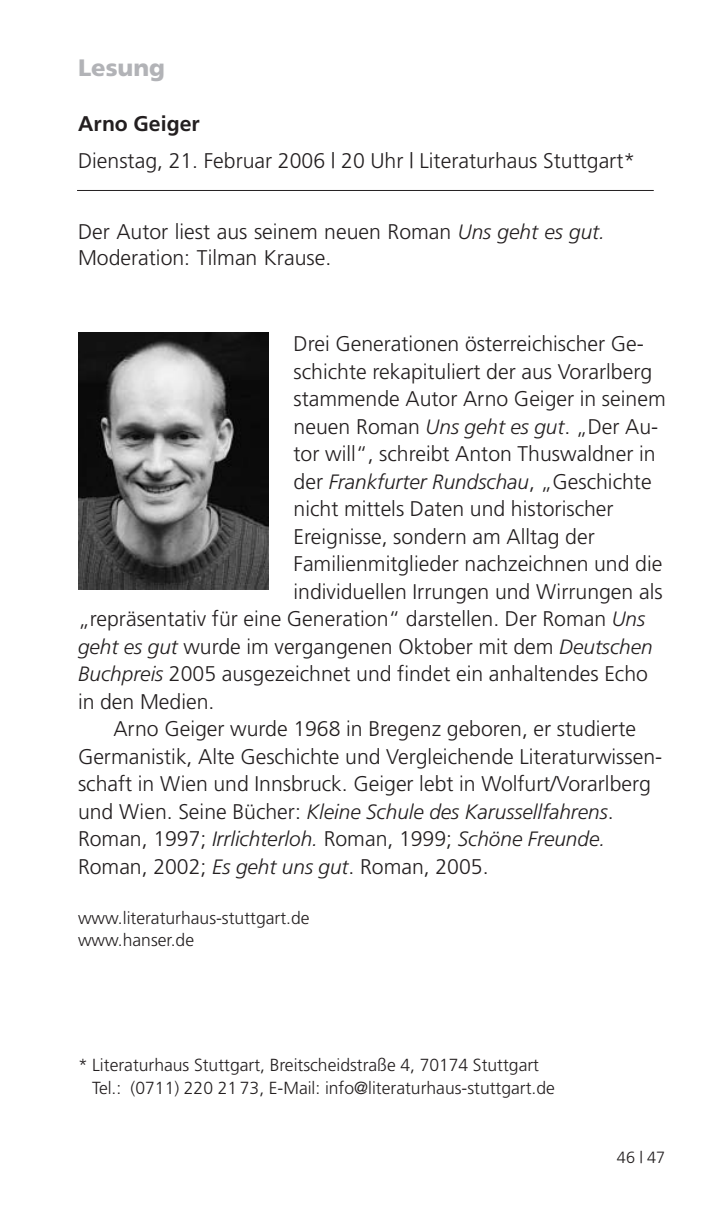
<style>
.page{position:relative;width:723px;height:1205px;background:#fff}
.page>*{position:absolute;margin:0;border:0;box-sizing:border-box;transform-origin:0 0}
.t1{font:900 23.75px "Frutiger";color:#b2b3b7}
.t2{font:300 21.25px/27.5px "Frutiger";color:#231f20}
.t3{font:700 21.25px "Frutiger";color:#231f20}
.t4{font:italic 300 20.75px/27.5px "Frutiger";color:#231f20}
.t5{font:300 17.5px/22.5px "Frutiger";color:#231f20}
.t6{font:300 16.25px "Frutiger";color:#231f20}
.s1{font-style:italic;font-size:20.75px}
.s2{font-style:normal;font-size:21.25px}
</style>
<div class="page">
<hr style="left:77px;top:190px;width:576px;height:1px;background:#231f20">
<img style="left:78px;top:333px;width:190px;height:257px">
<p class="t1" style="left:78px;top:58px;width:89px">Lesung</p>
<p class="t3" style="left:78px;top:115px;width:123px">Arno Geiger</p>
<p class="t2" style="left:78px;top:148px;width:558px">Dienstag, 21. Februar 2006 | 20 Uhr | Literaturhaus Stuttgart*</p>
<p class="t2" style="left:78px;top:221px;width:528px;line-height:25.5px">Der Autor liest aus seinem neuen Roman <span class="s1">Uns geht es gut.<br></span>Moderation: Tilman Krause.</p>
<p class="t2" style="left:293px;top:332px;width:373px">Drei Generationen österreichischer Ge&shy;schichte rekapituliert der aus Vorarlberg stammende Autor Arno Geiger in seinem neuen Roman <span class="s1">Uns geht es gut</span>. „Der Au&shy;tor will“, schreibt Anton Thuswaldner in</p>
<p class="t4" style="left:293px;top:469px;width:359px"><span class="s2">der</span> Frankfurter Rundschau<span class="s2">, „Geschichte</span></p>
<p class="t2" style="left:293px;top:497px;width:321px">nicht mittels Daten und historischer</p>
<p class="t2" style="left:293px;top:524px;width:303px">Ereignisse, sondern am Alltag der</p>
<p class="t2" style="left:293px;top:552px;width:370px">Familienmitglieder nachzeichnen und die</p>
<p class="t2" style="left:293px;top:579px;width:370px">individuellen Irrungen und Wirrungen als</p>
<p class="t2" style="left:78px;top:607px;width:568px">„repräsentativ für eine Generation“ darstellen. Der Roman <span class="s1">Uns</span></p>
<p class="t2" style="left:78px;top:634px;width:576px"><span class="s1">geht es gut</span> wurde im vergangenen Oktober mit dem <span class="s1">Deutschen</span></p>
<p class="t2" style="left:78px;top:662px;width:571px"><span class="s1">Buchpreis</span> 2005 ausgezeichnet und findet ein anhaltendes Echo</p>
<p class="t2" style="left:78px;top:689px;width:138px">in den Medien.</p>
<p class="t2" style="left:113px;top:717px;width:524px">Arno Geiger wurde 1968 in Bregenz geboren, er studierte</p>
<p class="t2" style="left:78px;top:744px;width:585px">Germanistik, Alte Geschichte und Vergleichende Literaturwissen-</p>
<p class="t2" style="left:78px;top:772px;width:574px">schaft in Wien und Innsbruck. Geiger lebt in Wolfurt/Vorarlberg</p>
<p class="t4" style="left:78px;top:799px;width:537px"><span class="s2">und Wien. Seine Bücher:</span> Kleine Schule des Karussellfahrens<span class="s2">.<br>Roman, 1997;</span> Irrlichterloh. <span class="s2">Roman, 1999;</span> Schöne Freunde.</p>
<p class="t2" style="left:78px;top:854px;width:412px">Roman, 2002; <span class="s1">Es geht uns gut</span>. Roman, 2005.</p>
<p class="t5" style="left:78px;top:908px;width:233px">www.literaturhaus-stuttgart.de www.hanser.de</p>
<p class="t5" style="left:92px;top:1055px;width:464px;text-indent:-14px">* Literaturhaus Stuttgart, Breitscheidstraße 4, 70174 Stuttgart<br>Tel.: (0711) 220 21 73, E-Mail: info@literaturhaus-stuttgart.de</p>
<p class="t6" style="left:617px;top:1151px;width:50px">46 | 47</p>
</div>
